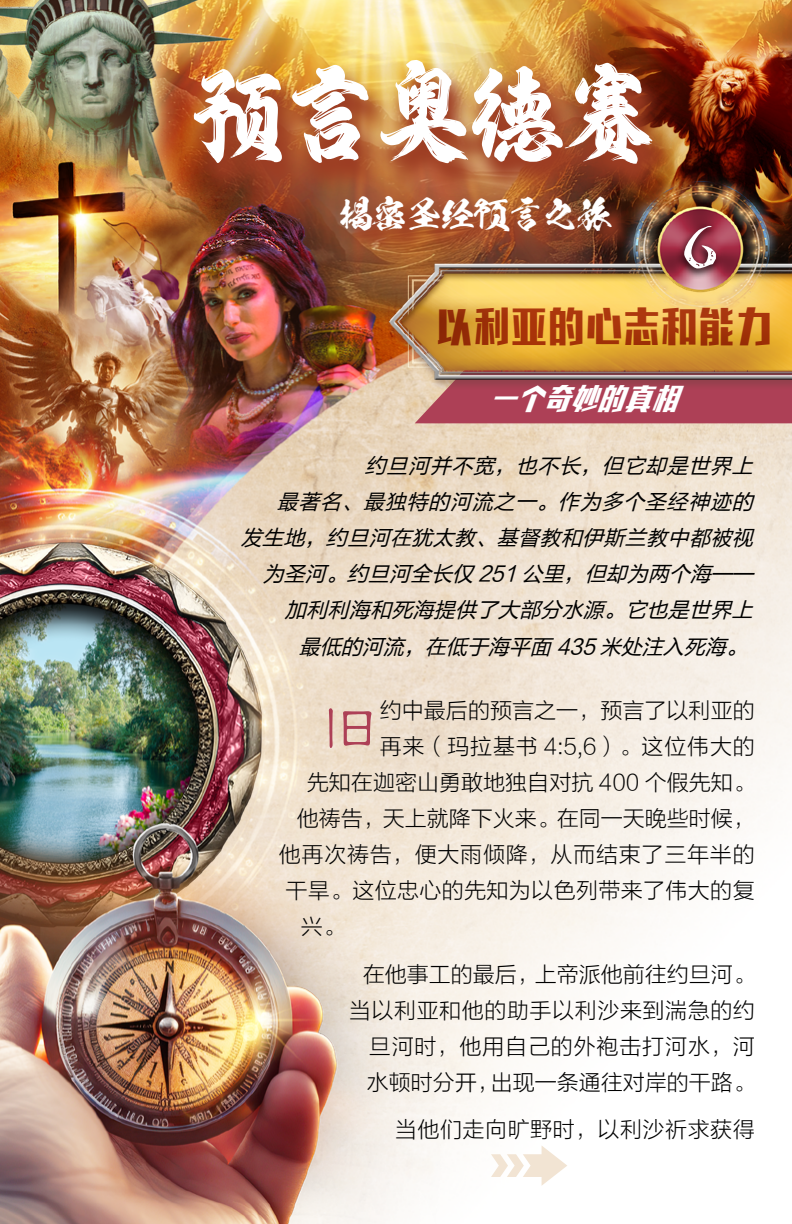
<style>
.page{position:relative;width:792px;height:1224px;background:#fff}
.page>*{position:absolute;margin:0;border:0;box-sizing:border-box;transform-origin:0 0}
.t1{font:108px "ZHLTKS T";letter-spacing:-.05em;color:#fff;scale:.9 1}
.t2{font:700 68px "Carta Marina";color:#fff}
.t3{font:58px "FZLBK GBK1 0";color:#ad4056}
.t4{font:42px "Aa Kai Ming Ti";letter-spacing:-.02em;color:#af4524;scale:.91 1}
.t5{font:34px "GEETYPE Feilong GBT Flash";color:#fff}
.t6{font:italic 30px "Aa Kai Ming Ti";color:#fff;scale:.9 1}
.t7{font:22px/36px "FZLTKHK GBK1 0";letter-spacing:.015em;color:#000;text-align:right}
.t8{font:22px "FZLTKHK GBK1 0";letter-spacing:.035em;color:#000}
.t9{font:22px "FZLTKHK GBK1 0";letter-spacing:.04em;color:#000}
.t10{font:italic 21px/36px "FZLTHK GBK1 0";color:#000;text-align:right}
</style>
<div class="page">
<img style="left:0;top:0;width:792px;height:1134px">
<div style="left:408px;top:406px;width:384px;height:17px;background:#ad4056"></div>
<img style="left:366px;top:256px;width:426px;height:150px">
<svg style="left:491px;top:1146px;width:76px;height:40px"></svg>
<img style="left:0;top:512px;width:292px;height:256px">
<img style="left:0;top:768px;width:444px;height:456px">
<img style="left:602px;top:148px;width:190px;height:198px">
<img style="left:653px;top:201px;width:95px;height:96px">
<div style="left:676px;top:220px;width:47px;height:59px;background:#000;opacity:.75"></div>
<img style="left:182px;top:58px;width:495px;height:141px">
<svg style="left:344px;top:199px;width:292px;height:57px;background:#8f4929"></svg>
<img style="left:163px;top:199px;width:174px;height:52px">
<h1 class="t1" style="left:188px;top:47px;width:520px">预言奥德赛</h1>
<h3 class="t5" style="left:339px;top:193px;width:273px">揭密圣经预言之旅</h3>
<h2 class="t2" style="left:683px;top:207px;width:36px">6</h2>
<h3 class="t4" style="left:436px;top:303px;width:373px">以利亚的心志和能力</h3>
<h3 class="t6" style="left:489px;top:383px;width:226px">一个奇妙的真相</h3>
<p class="t10" style="left:241px;top:448px;width:520px">约旦河并不宽，也不长，但它却是世界上<br>最著名、最独特的河流之一。作为多个圣经神迹的<br>发生地，约旦河在犹太教、基督教和伊斯兰教中都被视为圣河。约旦河全长仅 251 公里，但却为两个海——加利利海和死海提供了大部分水源。它也是世界上<br>最低的河流，在低于海平面 435 米处注入死海。</p>
<h3 class="t3" style="left:320px;top:699px;width:59px">旧</h3>
<p class="t7" style="left:380px;top:693px;width:376px">约中最后的预言之一，预言了以利亚的</p>
<p class="t9" style="left:380px;top:735px;width:377px">再来（玛拉基书 4:5,6）。这位伟大的</p>
<p class="t7" style="left:307px;top:765px;width:449px">先知在迦密山勇敢地独自对抗 400 个假先知。</p>
<p class="t7" style="left:297px;top:801px;width:460px">他祷告，天上就降下火来。在同一天晚些时候，</p>
<p class="t8" style="left:279px;top:843px;width:477px">他再次祷告，便大雨倾降，从而结束了三年半的</p>
<p class="t7" style="left:286px;top:873px;width:471px">干旱。这位忠心的先知为以色列带来了伟大的复</p>
<p class="t7" style="left:301px;top:909px;width:45px">兴。</p>
<p class="t7" style="left:349px;top:957px;width:408px">在他事工的最后，上帝派他前往约旦河。当以利亚和他的助手以利沙来到湍急的约旦河时，他用自己的外袍击打河水，河水顿时分开，出现一条通往对岸的干路。</p>
<p class="t7" style="left:395px;top:1112px;width:362px">当他们走向旷野时，以利沙祈求获得</p>
</div>
